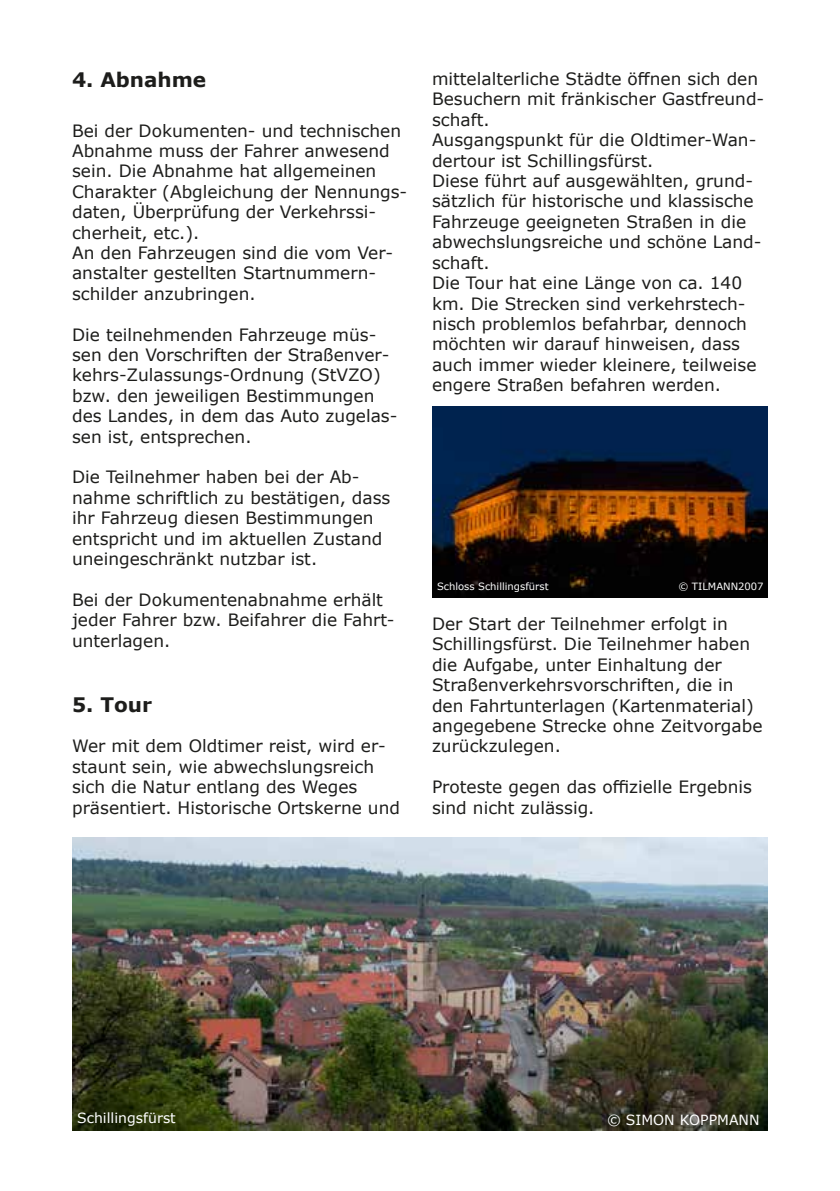
<style>
.page{position:relative;width:840px;height:1191px;background:#fff}
.page>*{position:absolute;margin:0;border:0;box-sizing:border-box;transform-origin:0 0}
.t1{font:700 20px "Verdana";color:#1d1d1b}
.t2{font:17px/20.4px "Verdana";color:#1d1d1b}
.t3{font:14px "Verdana";color:#fff}
.t4{font:10px "Verdana";color:#fff}
</style>
<div class="page">
<img style="left:72px;top:837px;width:695px;height:293px">
<img style="left:432px;top:406px;width:335px;height:191px">
<p class="t1" style="left:72px;top:66px;width:136px">4. Abnahme</p>
<p class="t2" style="left:72px;top:120px;width:336px">Bei der Dokumenten- und technischen<br>Abnahme muss der Fahrer anwesend sein. Die Abnahme hat allgemeinen<br>Charakter (Abgleichung der Nennungs&shy;daten, Überprüfung der Verkehrssi&shy;cherheit, etc.).<br>An den Fahrzeugen sind die vom Ver&shy;anstalter gestellten Startnummern&shy;schilder anzubringen.</p>
<p class="t2" style="left:72px;top:324px;width:327px">Die teilnehmenden Fahrzeuge müs&shy;sen den Vorschriften der Straßenver&shy;kehrs-Zulassungs-Ordnung (StVZO) bzw. den jeweiligen Bestimmungen des Landes, in dem das Auto zugelas&shy;sen ist, entsprechen.</p>
<p class="t2" style="left:72px;top:467px;width:320px">Die Teilnehmer haben bei der Ab&shy;nahme schriftlich zu bestätigen, dass ihr Fahrzeug diesen Bestimmungen entspricht und im aktuellen Zustand uneingeschränkt nutzbar ist.</p>
<p class="t2" style="left:72px;top:589px;width:324px">Bei der Dokumentenabnahme erhält jeder Fahrer bzw. Beifahrer die Fahrt&shy;unterlagen.</p>
<p class="t1" style="left:72px;top:690px;width:81px">5. Tour</p>
<p class="t2" style="left:72px;top:736px;width:329px">Wer mit dem Oldtimer reist, wird er&shy;staunt sein, wie abwechslungsreich sich die Natur entlang des Weges präsentiert. Historische Ortskerne und</p>
<p class="t2" style="left:432px;top:68px;width:333px">mittelalterliche Städte öffnen sich den Besuchern mit fränkischer Gastfreund&shy;schaft.<br>Ausgangspunkt für die Oldtimer-Wan&shy;dertour ist Schillingsfürst.<br>Diese führt auf ausgewählten, grund&shy;sätzlich für historische und klassische Fahrzeuge geeigneten Straßen in die abwechslungsreiche und schöne Land&shy;schaft.<br>Die Tour hat eine Länge von ca. 140 km. Die Strecken sind verkehrstech&shy;nisch problemlos befahrbar, dennoch möchten wir darauf hinweisen, dass auch immer wieder kleinere, teilweise engere Straßen befahren werden.</p>
<p class="t4" style="left:437px;top:580px;width:113px">Schloss Schillingsfürst</p>
<p class="t4" style="left:678px;top:580px;width:87px">© TILMANN2007</p>
<p class="t2" style="left:432px;top:613px;width:332px">Der Start der Teilnehmer erfolgt in Schillingsfürst. Die Teilnehmer haben die Aufgabe, unter Einhaltung der Straßenverkehrsvorschriften, die in den Fahrtunterlagen (Kartenmaterial) angegebene Strecke ohne Zeitvorgabe zurückzulegen.</p>
<p class="t2" style="left:432px;top:776px;width:321px">Proteste gegen das offizielle Ergebnis sind nicht zulässig.</p>
<p class="t3" style="left:77px;top:1108px;width:100px">Schillingsfürst</p>
<p class="t3" style="left:606px;top:1109px;width:154px">© SIMON KOPPMANN</p>
</div>
